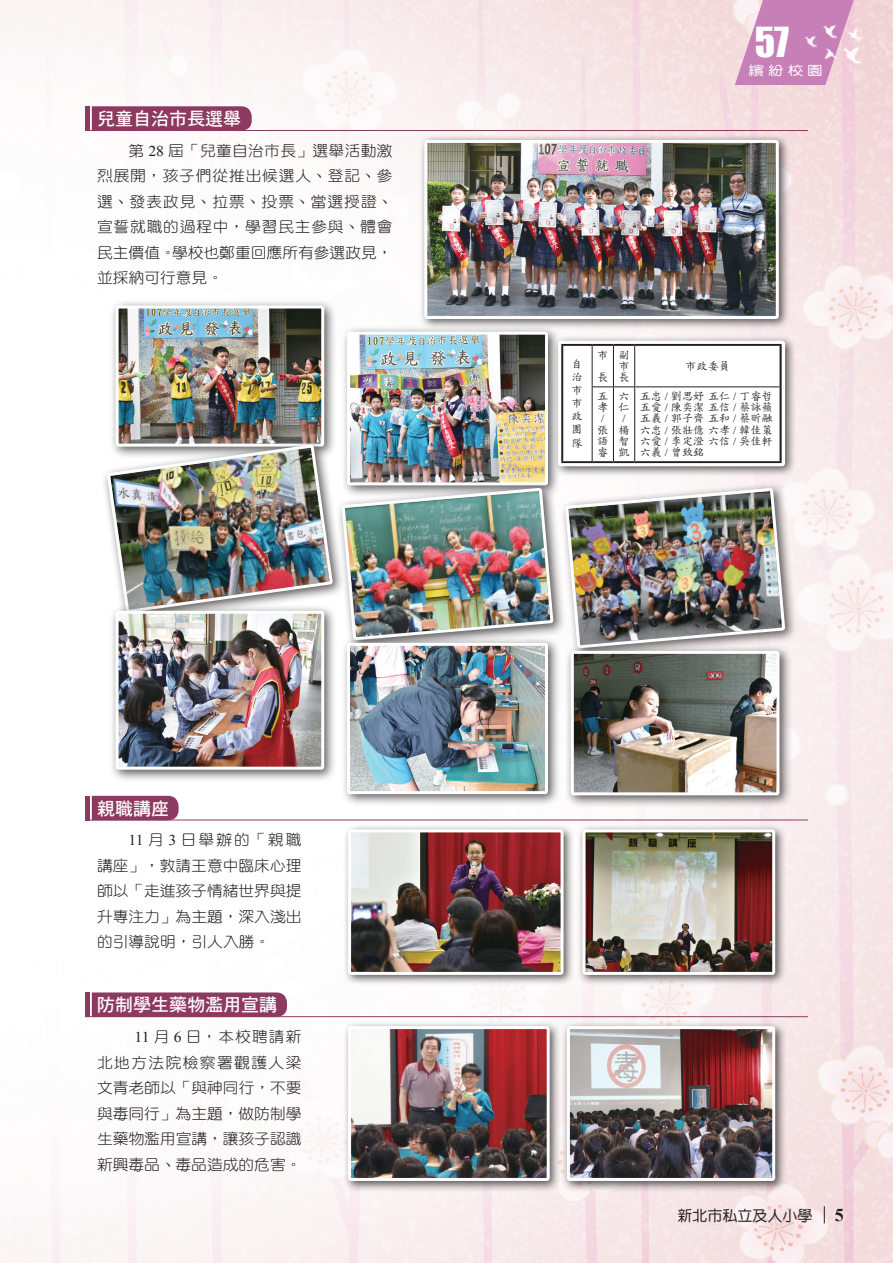
<style>
.page{position:relative;width:893px;height:1263px;background:#fff}
.page>*{position:absolute;margin:0;border:0;box-sizing:border-box;transform-origin:0 0}
.t1{font:38.1px "Impact";color:#fff}
.t2{font:18px "DF Hei Std W7";color:#fff}
.t3{font:15px/25.5px "DF Yuan Std W3";color:#231f20;text-align:justify;scale:1.05 1}
.t4{font:15px "DF Yuan Std W5";color:#231f20}
.t5{font:12.75px "DF Yuan Std W5";color:#fff;scale:1.22 1}
.t6{font:11.25px/11.2px "DF Kai Shu SB Estd BF";color:#231f20;text-align:justify}
.s1{font-family:"Times New Roman"}
.s2{font-family:"DF Biao Kai Shu Std W5"}
.s3{font-family:"Times New Roman";font-weight:700;font-size:18px}
</style>
<div class="page">
<img style="left:0;top:0;width:893px;height:1263px">
<div style="left:92px;top:106px;width:160px;height:24px;background:#8d3a61"></div>
<div style="left:92px;top:796px;width:87px;height:24px;background:#8d3a61"></div>
<div style="left:92px;top:992px;width:195px;height:24px;background:#8d3a61"></div>
<hr style="left:85px;top:106px;width:4px;height:25px;background:#8d3a61">
<hr style="left:85px;top:796px;width:4px;height:24px;background:#8d3a61">
<hr style="left:85px;top:992px;width:4px;height:25px;background:#8d3a61">
<hr style="left:85px;top:130px;width:723px;height:1px;background:#8d3a61">
<hr style="left:85px;top:820px;width:723px;height:1px;background:#8d3a61">
<hr style="left:85px;top:1016px;width:723px;height:1px;background:#8d3a61">
<div style="left:419px;top:135px;width:371px;height:195px;background:#231f20;opacity:.75"></div>
<img style="left:428px;top:144px;width:347px;height:171px">
<div style="left:424px;top:140px;width:355px;height:179px;border:3px solid #fff;border-radius:2px"></div>
<div style="left:109px;top:299px;width:228px;height:161px;background:#231f20;opacity:.75"></div>
<img style="left:120px;top:309px;width:200px;height:130px">
<div style="left:116px;top:305px;width:208px;height:142px;border:3px solid #fff;border-radius:2px"></div>
<div style="left:101px;top:439px;width:244px;height:186px;background:#231f20;opacity:.75"></div>
<img style="left:105px;top:443px;width:229px;height:171px">
<div style="left:109px;top:604px;width:228px;height:179px;background:#231f20;opacity:.75"></div>
<img style="left:120px;top:615px;width:200px;height:151px">
<div style="left:116px;top:611px;width:208px;height:159px;border:3px solid #fff;border-radius:2px"></div>
<div style="left:341px;top:325px;width:220px;height:173px;background:#231f20;opacity:.75"></div>
<img style="left:351px;top:336px;width:193px;height:145px">
<div style="left:347px;top:332px;width:201px;height:153px;border:3px solid #fff;border-radius:2px"></div>
<div style="left:336px;top:482px;width:230px;height:171px;background:#231f20;opacity:.75"></div>
<img style="left:340px;top:489px;width:215px;height:150px">
<div style="left:341px;top:637px;width:220px;height:170px;background:#231f20;opacity:.75"></div>
<img style="left:351px;top:647px;width:193px;height:143px">
<div style="left:347px;top:643px;width:201px;height:151px;border:3px solid #fff;border-radius:2px"></div>
<div style="left:560px;top:482px;width:238px;height:179px;background:#231f20;opacity:.75"></div>
<img style="left:563px;top:489px;width:224px;height:208px">
<div style="left:565px;top:645px;width:227px;height:163px;background:#231f20;opacity:.75"></div>
<img style="left:575px;top:655px;width:200px;height:136px">
<div style="left:571px;top:651px;width:208px;height:144px;border:3px solid #fff;border-radius:2px"></div>
<div style="left:343px;top:824px;width:232px;height:162px;background:#231f20;opacity:.75"></div>
<img style="left:352px;top:833px;width:208px;height:138px">
<div style="left:348px;top:829px;width:216px;height:146px;border:3px solid #fff;border-radius:2px"></div>
<div style="left:577px;top:824px;width:210px;height:162px;background:#231f20;opacity:.75"></div>
<img style="left:586px;top:833px;width:185px;height:138px">
<div style="left:582px;top:829px;width:193px;height:146px;border:3px solid #fff;border-radius:2px"></div>
<div style="left:343px;top:1021px;width:218px;height:171px;background:#231f20;opacity:.75"></div>
<img style="left:352px;top:1030px;width:194px;height:147px">
<div style="left:348px;top:1026px;width:202px;height:155px;border:3px solid #fff;border-radius:2px"></div>
<div style="left:562px;top:1021px;width:225px;height:171px;background:#231f20;opacity:.75"></div>
<img style="left:571px;top:1030px;width:200px;height:147px">
<div style="left:567px;top:1026px;width:208px;height:155px;border:3px solid #fff;border-radius:2px"></div>
<div style="left:553px;top:335px;width:243px;height:143px;background:#231f20;opacity:.75"></div>
<div style="left:560px;top:342px;width:224px;height:123px;background:#fff;border-radius:2px"></div>
<hr style="left:561px;top:346px;width:2px;height:41px;background:#231f20">
<hr style="left:561px;top:387px;width:2px;height:74px;background:#231f20">
<hr style="left:592px;top:346px;width:1px;height:40px;background:#231f20">
<hr style="left:613px;top:346px;width:1px;height:40px;background:#231f20">
<hr style="left:634px;top:346px;width:1px;height:40px;background:#231f20">
<hr style="left:561px;top:344px;width:31px;height:2px;background:#231f20">
<hr style="left:592px;top:344px;width:21px;height:2px;background:#231f20">
<hr style="left:613px;top:344px;width:22px;height:2px;background:#231f20">
<hr style="left:635px;top:344px;width:147px;height:2px;background:#231f20">
<hr style="left:779px;top:346px;width:3px;height:41px;background:#231f20">
<svg style="left:592px;top:386px;width:43px;height:1px"></svg>
<hr style="left:635px;top:386px;width:144px;height:1px;background:#231f20">
<hr style="left:561px;top:461px;width:31px;height:2px;background:#231f20">
<hr style="left:592px;top:461px;width:21px;height:2px;background:#231f20">
<hr style="left:613px;top:461px;width:22px;height:2px;background:#231f20">
<hr style="left:635px;top:461px;width:147px;height:2px;background:#231f20">
<hr style="left:592px;top:387px;width:1px;height:74px;background:#231f20">
<hr style="left:613px;top:387px;width:1px;height:74px;background:#231f20">
<hr style="left:634px;top:387px;width:1px;height:74px;background:#231f20">
<hr style="left:779px;top:387px;width:3px;height:74px;background:#231f20">
<div style="left:558px;top:341px;width:227px;height:125px;border:3px solid #fff;border-radius:2px"></div>
<svg style="left:735px;top:0;width:123px;height:85px;background:#d195c0"></svg>
<svg style="left:824px;top:1206px;width:1px;height:17px"></svg>
<img style="left:803px;top:34px;width:18px;height:17px">
<img style="left:821px;top:18px;width:20px;height:23px">
<img style="left:845px;top:26px;width:20px;height:17px">
<img style="left:839px;top:43px;width:27px;height:24px">
<img style="left:824px;top:47px;width:16px;height:16px">
<p class="t2" style="left:97px;top:109px;width:145px">兒童自治市長選舉</p>
<p class="t3" style="left:97px;top:137px;width:283px;text-indent:32px">第 <span class="s1">28</span> 屆<span class="s2">「</span>兒童自治市長<span class="s2">」</span>選舉活動激烈展開<span class="s2">，</span>孩子們從推出候選人<span class="s2">、</span>登記<span class="s2">、</span>參選<span class="s2">、</span>發表政見<span class="s2">、</span>拉票<span class="s2">、</span>投票<span class="s2">、</span>當選授證<span class="s2">、</span>宣誓就職的過程中<span class="s2">，</span>學習民主參與<span class="s2">、</span>體會民主價值<span class="s2">。</span>學校也鄭重回應所有參選政見<span class="s2">，</span>並採納可行意見<span class="s2">。</span></p>
<p class="t2" style="left:97px;top:798px;width:73px">親職講座</p>
<p class="t3" style="left:97px;top:827px;width:196px;text-indent:32px"><span class="s1">11</span> 月 <span class="s1">3</span> 日舉辦的<span class="s2">「</span>親職講座<span class="s2">」，</span>敦請王意中臨床心理師以<span class="s2">「</span>走進孩子情緒世界與提升專注力<span class="s2">」</span>為主題<span class="s2">，</span>深入淺出的引導說明<span class="s2">，</span>引人入勝<span class="s2">。</span></p>
<p class="t2" style="left:97px;top:995px;width:181px">防制學生藥物濫用宣講</p>
<p class="t3" style="left:97px;top:1023px;width:196px;text-indent:37px"><span class="s1">11</span> 月 <span class="s1">6</span> 日<span class="s2">，</span>本校聘請新北地方法院檢察署觀護人梁文青老師以<span class="s2">「</span>與神同行<span class="s2">，</span>不要與毒同行<span class="s2">」</span>為主題<span class="s2">，</span>做防制學生藥物濫用宣講<span class="s2">，</span>讓孩子認識新興毒品<span class="s2">、</span>毒品造成的危害<span class="s2">。</span></p>
<h1 class="t1" style="left:755px;top:13px;width:36px">57</h1>
<p class="t5" style="left:748px;top:64px;width:63px">繽紛校園</p>
<p class="t6" style="left:572px;top:358px;width:13px;line-height:13px">自治市市政團隊</p>
<p class="t6" style="left:597px;top:343px;width:13px;line-height:22.4px">市長</p>
<p class="t6" style="left:618px;top:349px;width:13px">副市長</p>
<p class="t6" style="left:685px;top:360px;width:46px">市政委員</p>
<p class="t6" style="left:597px;top:391px;width:13px;text-align:center">五孝/張語睿</p>
<p class="t6" style="left:618px;top:391px;width:13px;text-align:center">六仁/楊智凱</p>
<p class="t6" style="left:640px;top:391px;width:134px">五忠 / 劉思妤 五仁 / 丁睿哲五愛 / 陳奕潔 五信 / 蔡詠蘋五義 / 郭子齊 五和 / 蔡昕融六忠 / 張壯億 六孝 / 韓佳策六愛 / 李定澄 六信 / 吳佳軒六義 / 曾致銘</p>
<p class="t4" style="left:677px;top:1208px;width:168px">新北市私立及人小學 <span class="s3">5</span></p>
</div>
